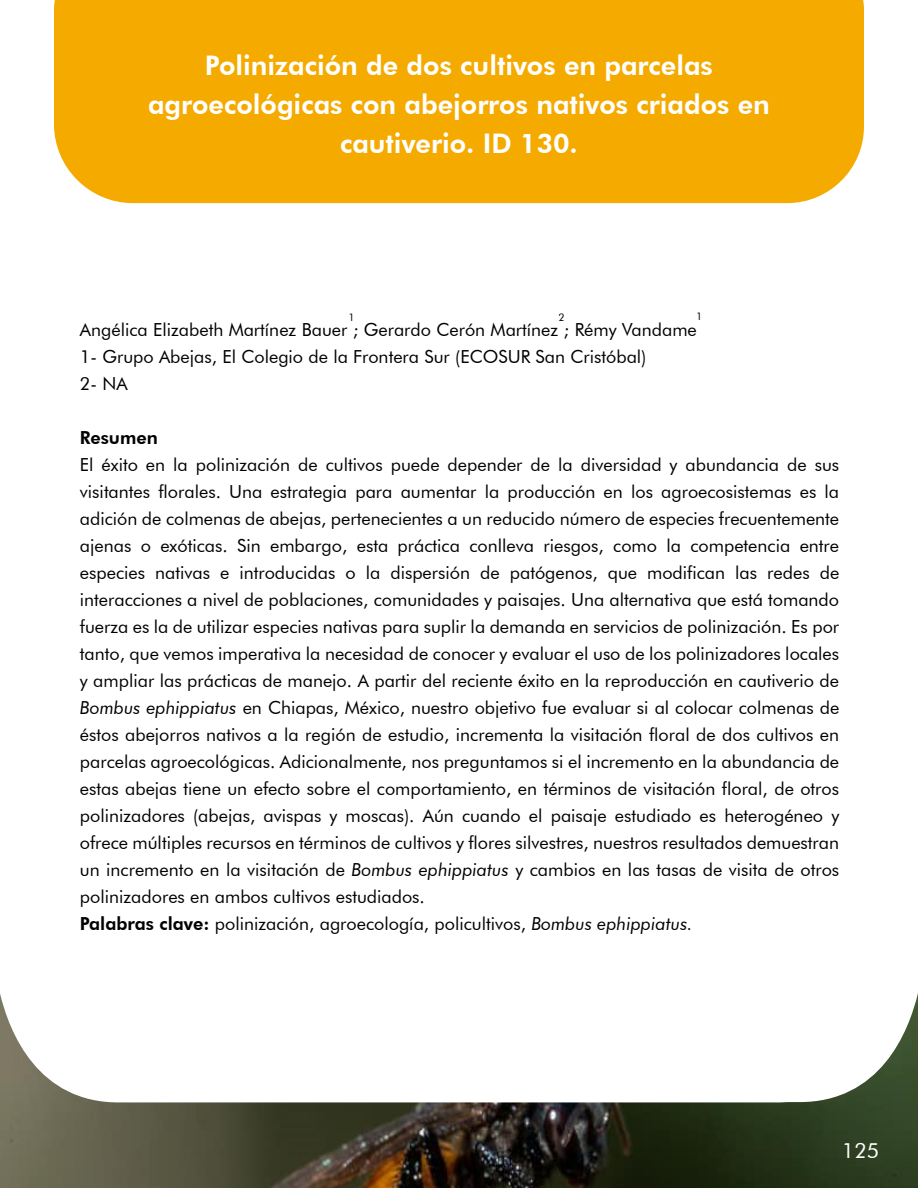
<style>
.page{position:relative;width:918px;height:1188px;background:#fff}
.page>*{position:absolute;margin:0;border:0;box-sizing:border-box;transform-origin:0 0}
.t1{font:800 27px/39px "Futura BT";color:#fff;text-align:center}
.t2{font:21px "Futura BT";color:#fff}
.t3{font:18px/27px "Futura BT";color:#000}
.t4{font:800 18px "Futura BT";color:#000}
.t5{font:10.5px "Futura BT";color:#000}
.s1{font-style:italic}
.s2{font-weight:800}
</style>
<div class="page">
<div style="left:54px;top:0;width:810px;height:203px;background:#f5aa00"></div>
<img style="left:0;top:993px;width:918px;height:195px">
<h1 class="t1" style="left:148px;top:46px;width:623px">Polinización de dos cultivos en parcelas agroecológicas con abejorros nativos criados en cautiverio. ID 130.</h1>
<p class="t5" style="left:349px;top:311px;width:8px">1</p>
<p class="t5" style="left:558px;top:311px;width:8px">2</p>
<p class="t5" style="left:696px;top:310px;width:8px">1</p>
<p class="t3" style="left:80px;top:316px;width:618px">Angélica Elizabeth Martínez Bauer ; Gerardo Cerón Martínez ; Rémy Vandame<br>1- Grupo Abejas, El Colegio de la Frontera Sur (ECOSUR San Cristóbal)<br>2- NA</p>
<p class="t4" style="left:80px;top:427px;width:80px">Resumen</p>
<p class="t3" style="left:80px;top:451px;width:761px">El éxito en la polinización de cultivos puede depender de la diversidad y abundancia de sus visitantes florales. Una estrategia para aumentar la producción en los agroecosistemas es la adición de colmenas de abejas, pertenecientes a un reducido número de especies frecuentemente ajenas o exóticas. Sin embargo, esta práctica conlleva riesgos, como la competencia entre especies nativas e introducidas o la dispersión de patógenos, que modifican las redes de interacciones a nivel de poblaciones, comunidades y paisajes. Una alternativa que está tomando fuerza es la de utilizar especies nativas para suplir la demanda en servicios de polinización. Es por tanto, que vemos imperativa la necesidad de conocer y evaluar el uso de los polinizadores locales y ampliar las prácticas de manejo. A partir del reciente éxito en la reproducción en cautiverio de <span class="s1">Bombus ephippiatus</span> en Chiapas, México, nuestro objetivo fue evaluar si al colocar colmenas de éstos abejorros nativos a la región de estudio, incrementa la visitación floral de dos cultivos en parcelas agroecológicas. Adicionalmente, nos preguntamos si el incremento en la abundancia de estas abejas tiene un efecto sobre el comportamiento, en términos de visitación floral, de otros polinizadores (abejas, avispas y moscas). Aún cuando el paisaje estudiado es heterogéneo y ofrece múltiples recursos en términos de cultivos y flores silvestres, nuestros resultados demuestran un incremento en la visitación de <span class="s1">Bombus ephippiatus</span> y cambios en las tasas de visita de otros polinizadores en ambos cultivos estudiados.<br><span class="s2">Palabras clave:</span> polinización, agroecología, policultivos, <span class="s1">Bombus ephippiatus.</span></p>
<p class="t2" style="left:842px;top:1137px;width:39px">125</p>
</div>
